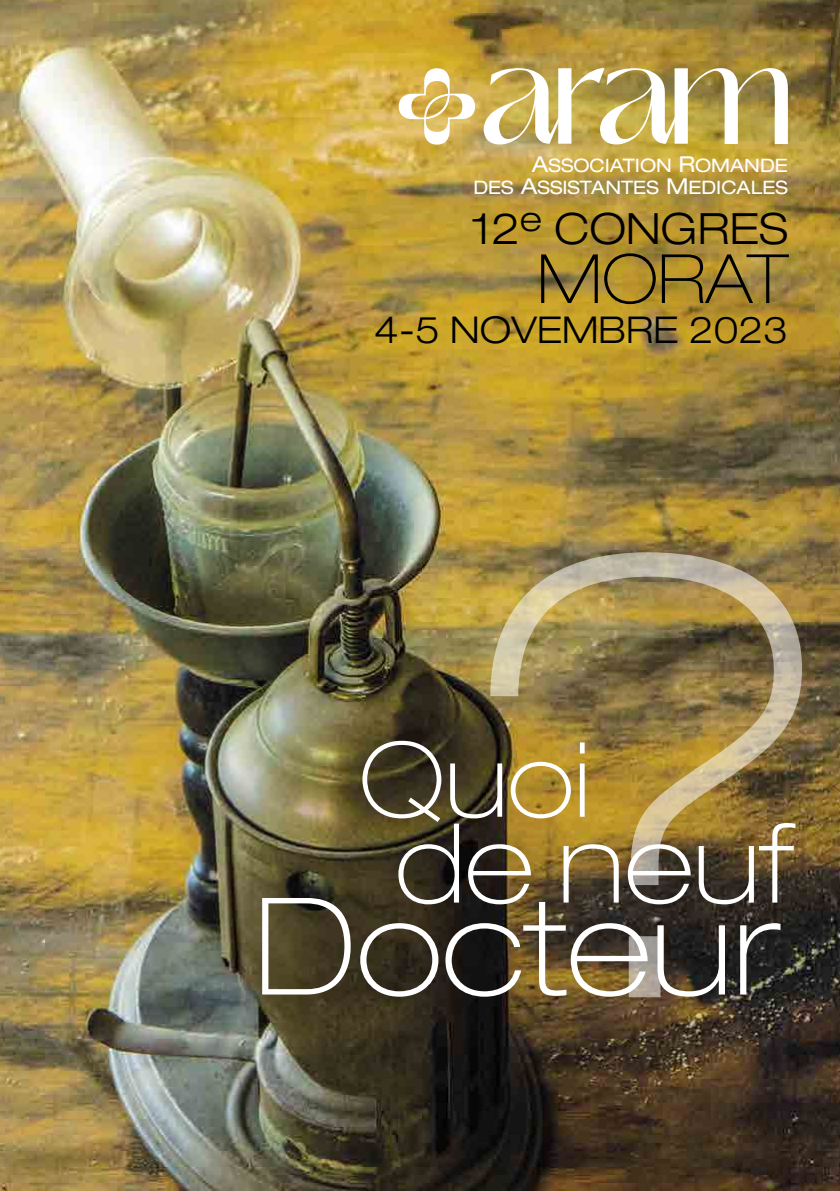
<style>
.page{position:relative;width:840px;height:1191px;background:#fff}
.page>*{position:absolute;margin:0;border:0;box-sizing:border-box;transform-origin:0 0}
.t1{font:100 expanded 609.4px "Helvetica Neue";color:#fff}
.t2{font:100 expanded 135.2px "Helvetica Neue";color:#fff}
.t3{font:100 expanded 110.4px "Helvetica Neue";color:#fff}
.t4{font:100 expanded 104px "Helvetica Neue";color:#fff}
.t5{font:100 expanded 68px "Helvetica Neue";color:#000}
.t6{font:300 expanded 43.2px "Helvetica Neue";color:#000}
.t7{font:300 expanded 37px "Helvetica Neue";color:#000}
.t8{font:expanded 18.6px/22px "Helvetica Neue";color:#fff;text-align:right}
.s1{font-size:22px}
</style>
<div class="page">
<img style="left:0;top:0;width:839px;height:1191px">
<svg style="left:483px;top:68px;width:304px;height:77px"></svg>
<svg style="left:398px;top:68px;width:77px;height:77px"></svg>
<p class="t8" style="left:473px;top:154px;width:316px"><span class="s1">A</span>SSOCIATION <span class="s1">R</span>OMANDE<br>DES <span class="s1">A</span>SSISTANTES <span class="s1">M</span>EDICALES</p>
<h3 class="t6" style="left:471px;top:203px;width:317px">12<sup>e</sup> CONGRES</h3>
<h3 class="t5" style="left:536px;top:238px;width:252px">MORAT</h3>
<h3 class="t7" style="left:374px;top:308px;width:415px">4-5 NOVEMBRE 2023</h3>
<h1 class="t1" style="left:459px;top:418px;width:385px">?</h1>
<h3 class="t4" style="left:359px;top:718px;width:233px">Quoi</h3>
<h3 class="t3" style="left:395px;top:797px;width:398px">de neuf</h3>
<h2 class="t2" style="left:254px;top:866px;width:527px">Docteur</h2>
</div>
